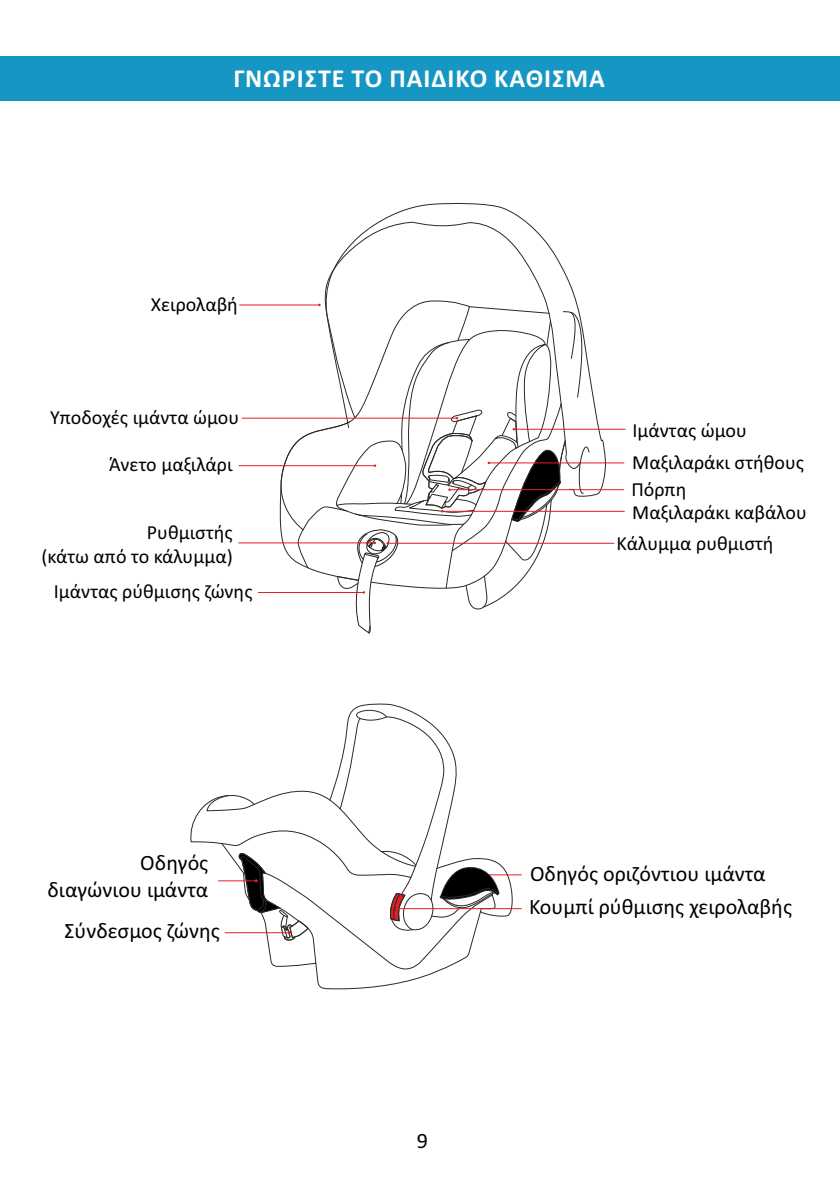
<style>
.page{position:relative;width:840px;height:1191px;background:#fff}
.page>*{position:absolute;margin:0;border:0;box-sizing:border-box;transform-origin:0 0}
.t1{font:700 26px "Calibri";letter-spacing:.04em;color:#fefefe}
.t2{font:22px/32.8px "Calibri";color:#000}
.t3{font:20px/24.4px "Calibri";color:#000}
</style>
<div class="page">
<div style="left:0;top:57px;width:839px;height:44px;background:#1696c3"></div>
<svg style="left:274px;top:305px;width:23px;height:225px"></svg>
<svg style="left:378px;top:202px;width:228px;height:295px"></svg>
<svg style="left:326px;top:222px;width:255px;height:62px"></svg>
<hr style="left:513px;top:429px;width:111px;height:1px;background:#e31e24">
<hr style="left:239px;top:304px;width:80px;height:1px;background:#e31e24">
<hr style="left:239px;top:465px;width:135px;height:1px;background:#e31e24">
<hr style="left:242px;top:418px;width:214px;height:1px;background:#e31e24">
<hr style="left:449px;top:489px;width:174px;height:1px;background:#e31e24">
<hr style="left:488px;top:462px;width:135px;height:1px;background:#e31e24">
<hr style="left:442px;top:511px;width:182px;height:1px;background:#e31e24">
<hr style="left:258px;top:592px;width:104px;height:1px;background:#e31e24">
<hr style="left:238px;top:542px;width:136px;height:1px;background:#e31e24">
<svg style="left:297px;top:284px;width:292px;height:350px"></svg>
<hr style="left:387px;top:543px;width:226px;height:1px;background:#e31e24">
<hr style="left:397px;top:908px;width:124px;height:1px;background:#e31e24">
<hr style="left:476px;top:874px;width:45px;height:1px;background:#e31e24">
<svg style="left:190px;top:703px;width:324px;height:287px"></svg>
<hr style="left:218px;top:880px;width:38px;height:1px;background:#e31e24">
<h1 class="t1" style="left:233px;top:67px;width:373px">ΓΝΩΡΙΣΤΕ ΤΟ ΠΑΙΔΙΚΟ ΚΑΘΙΣΜΑ</h1>
<p class="t3" style="left:151px;top:294px;width:89px">Χειρολαβή</p>
<p class="t3" style="left:50px;top:407px;width:191px">Υποδοχές ιμάντα ώμου</p>
<p class="t3" style="left:109px;top:454px;width:125px">Άνετο μαξιλάρι</p>
<p class="t3" style="left:42px;top:521px;width:193px;text-align:right">Ρυθμιστής<br>(κάτω από το κάλυμμα)</p>
<p class="t3" style="left:54px;top:581px;width:200px">Ιμάντας ρύθμισης ζώνης</p>
<p class="t2" style="left:47px;top:851px;width:162px;line-height:26.8px;text-align:right">Οδηγός διαγώνιου ιμάντα</p>
<p class="t2" style="left:64px;top:915px;width:157px">Σύνδεσμος ζώνης</p>
<p class="t3" style="left:632px;top:416px;width:173px;line-height:31.8px">Ιμάντας ώμου<br>Μαξιλαράκι στήθους</p>
<p class="t3" style="left:631px;top:480px;width:177px;line-height:22.6px">Πόρπη<br>Μαξιλαράκι καβάλου</p>
<p class="t3" style="left:616px;top:532px;width:158px">Κάλυμμα ρυθμιστή</p>
<p class="t2" style="left:416px;top:1126px;width:13px">9</p>
<p class="t2" style="left:529px;top:859px;width:264px">Οδηγός οριζόντιου ιμάντα<br>Κουμπί ρύθμισης χειρολαβής</p>
</div>
